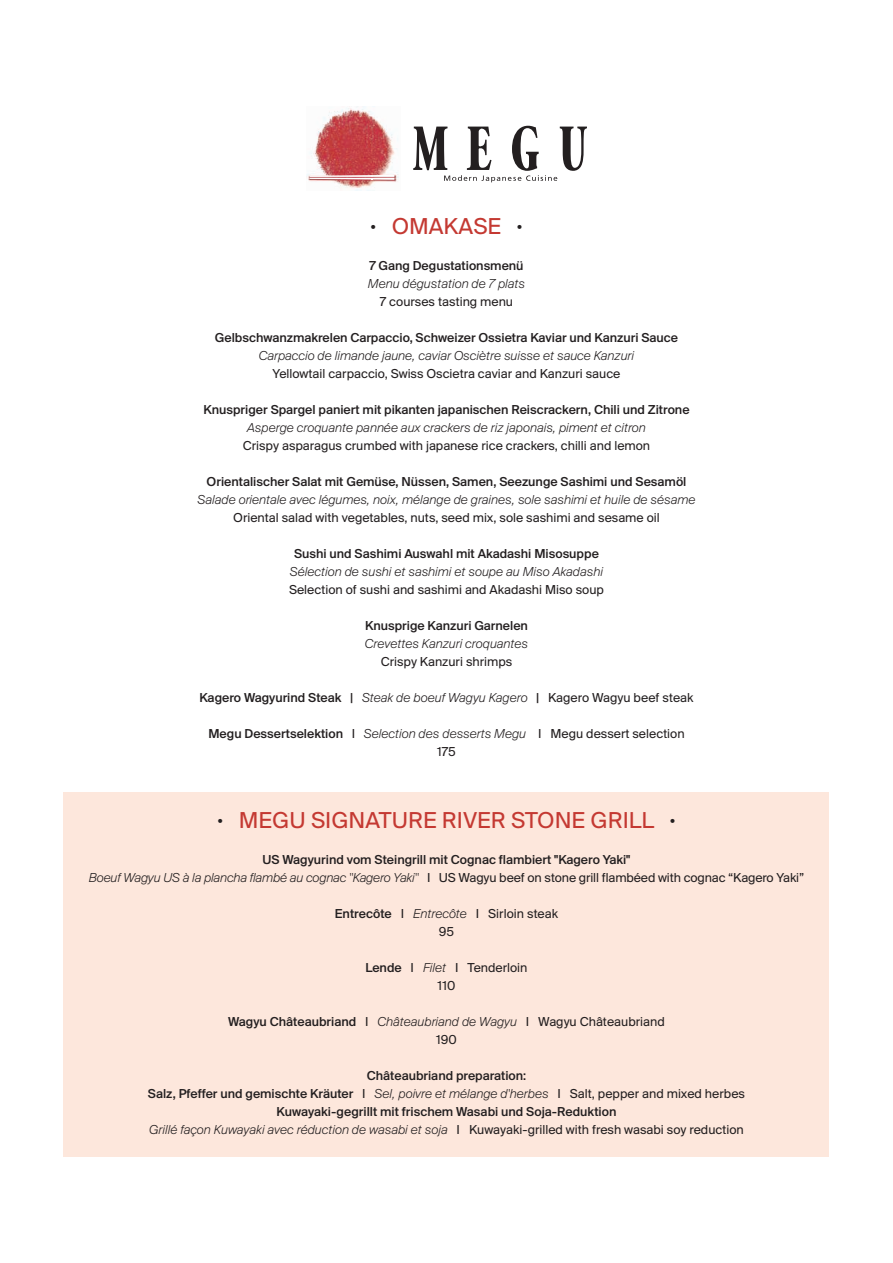
<style>
.page{position:relative;width:893px;height:1263px;background:#fff}
.page>*{position:absolute;margin:0;border:0;box-sizing:border-box;transform-origin:0 0}
.t1{font:24px "Suisse BP Intl";color:#c43932}
.t2{font:500 13.5px/18px "Suisse BP Intl";color:#231f20;text-align:center}
.t3{font:13.5px/18px "Suisse BP Intl";color:#231f20;text-align:center}
.t4{font:italic 300 13.5px "Suisse BP Intl";color:#231f20}
.s1{font-weight:500;font-style:normal}
.s2{font-weight:400;font-style:normal}
.s3{font-weight:500}
.s4{font-weight:300;font-style:italic}
.s5{font-weight:400}
</style>
<div class="page">
<div style="left:64px;top:792px;width:765px;height:365px;background:#fde7dc"></div>
<svg style="left:413px;top:126px;width:174px;height:56px"></svg>
<img style="left:307px;top:106px;width:92px;height:84px">
<svg style="left:310px;top:175px;width:84px;height:5px"></svg>
<h1 class="t1" style="left:371px;top:212px;width:153px"><sup>•</sup> omakase <sup>•</sup></h1>
<p class="t2" style="left:369px;top:256px;width:156px">7 Gang Degustationsmenü</p>
<p class="t4" style="left:368px;top:276px;width:159px">Menu dégustation de 7 plats</p>
<p class="t3" style="left:380px;top:292px;width:135px">7 courses tasting menu</p>
<p class="t2" style="left:215px;top:328px;width:465px">Gelbschwanzmakrelen Carpaccio, Schweizer Ossietra Kaviar und Kanzuri Sauce</p>
<p class="t4" style="left:259px;top:348px;width:377px">Carpaccio de limande jaune, caviar Osciètre suisse et sauce Kanzuri</p>
<p class="t3" style="left:273px;top:364px;width:349px">Yellowtail carpaccio, Swiss Oscietra caviar and Kanzuri sauce</p>
<p class="t2" style="left:203px;top:400px;width:488px">Knuspriger Spargel paniert mit pikanten japanischen Reiscrackern, Chili und Zitrone</p>
<p class="t4" style="left:247px;top:420px;width:400px">Asperge croquante pannée aux crackers de riz japonais, piment et citron</p>
<p class="t3" style="left:243px;top:436px;width:409px">Crispy asparagus crumbed with japanese rice crackers, chilli and lemon</p>
<p class="t2" style="left:207px;top:472px;width:481px">Orientalischer Salat mit Gemüse, Nüssen, Samen, Seezunge Sashimi und Sesamöl</p>
<p class="t4" style="left:198px;top:492px;width:499px">Salade orientale avec légumes, noix, mélange de graines, sole sashimi et huile de sésame</p>
<p class="t3" style="left:233px;top:508px;width:428px">Oriental salad with vegetables, nuts, seed mix, sole sashimi and sesame oil</p>
<p class="t2" style="left:294px;top:544px;width:306px">Sushi und Sashimi Auswahl mit Akadashi Misosuppe</p>
<p class="t4" style="left:290px;top:564px;width:315px">Sélection de sushi et sashimi et soupe au Miso Akadashi</p>
<p class="t3" style="left:289px;top:580px;width:316px">Selection of sushi and sashimi and Akadashi M iso soup</p>
<p class="t2" style="left:365px;top:616px;width:164px">Knusprige Kanzuri Garnelen</p>
<p class="t4" style="left:365px;top:636px;width:165px">Crevettes Kanzuri croquantes</p>
<p class="t3" style="left:381px;top:652px;width:133px">Crispy Kanzuri shrimps</p>
<p class="t4" style="left:199px;top:690px;width:496px"><span class="s1">Kagero Wagyurind Steak |</span> Steak de boeuf Wagyu Kagero <span class="s1">|</span> <span class="s2">Kagero Wagyu beef steak</span></p>
<p class="t3" style="left:208px;top:724px;width:478px"><span class="s3">Megu Dessertselektion</span> I <span class="s4">Selection des desserts Megu</span> I M egu dessert selection<br>175</p>
<h1 class="t1" style="left:218px;top:806px;width:459px"><sup>•</sup> megu signature river stone gri ll <sup>•</sup></h1>
<p class="t2" style="left:89px;top:850px;width:717px">US Wagyurind vom Steingrill mit Cognac flambiert "Kagero Yaki"<br><span class="s4">Boeuf Wagyu US à la plancha flambé au cognac "Kagero Yaki"</span> <span class="s5">I US Wagyu beef on stone grill flambéed with cognac “Kagero Yaki”</span></p>
<p class="t3" style="left:335px;top:904px;width:225px"><span class="s3">Entrecôte</span> I <span class="s4">Entrecôte</span> I Sirloin steak<br>95</p>
<p class="t3" style="left:366px;top:958px;width:163px"><span class="s3">Lende</span> I <span class="s4">Filet</span> I Tenderloin<br>110</p>
<p class="t3" style="left:228px;top:1012px;width:438px"><span class="s3">Wagyu Châteaubriand</span> I <span class="s4">Châteaubriand de Wagyu</span> I Wagyu Châteaubriand<br>190</p>
<p class="t2" style="left:148px;top:1066px;width:599px">Châteaubriand preparation:<br>Salz, Pfeffer und gemischte Kräuter <span class="s5">I</span> <span class="s4">Sel, poivre et mélange d'herbes</span> <span class="s5">I Salt, pepper and mixed herbes </span>Kuwayaki-gegrillt mit frischem Wasabi und Soja-Reduktion<br><span class="s4">Grillé façon Kuwayaki avec réduction de wasabi et soja</span> <span class="s5">I Kuwayaki-grilled with fresh wasabi soy reduction</span></p>
</div>
